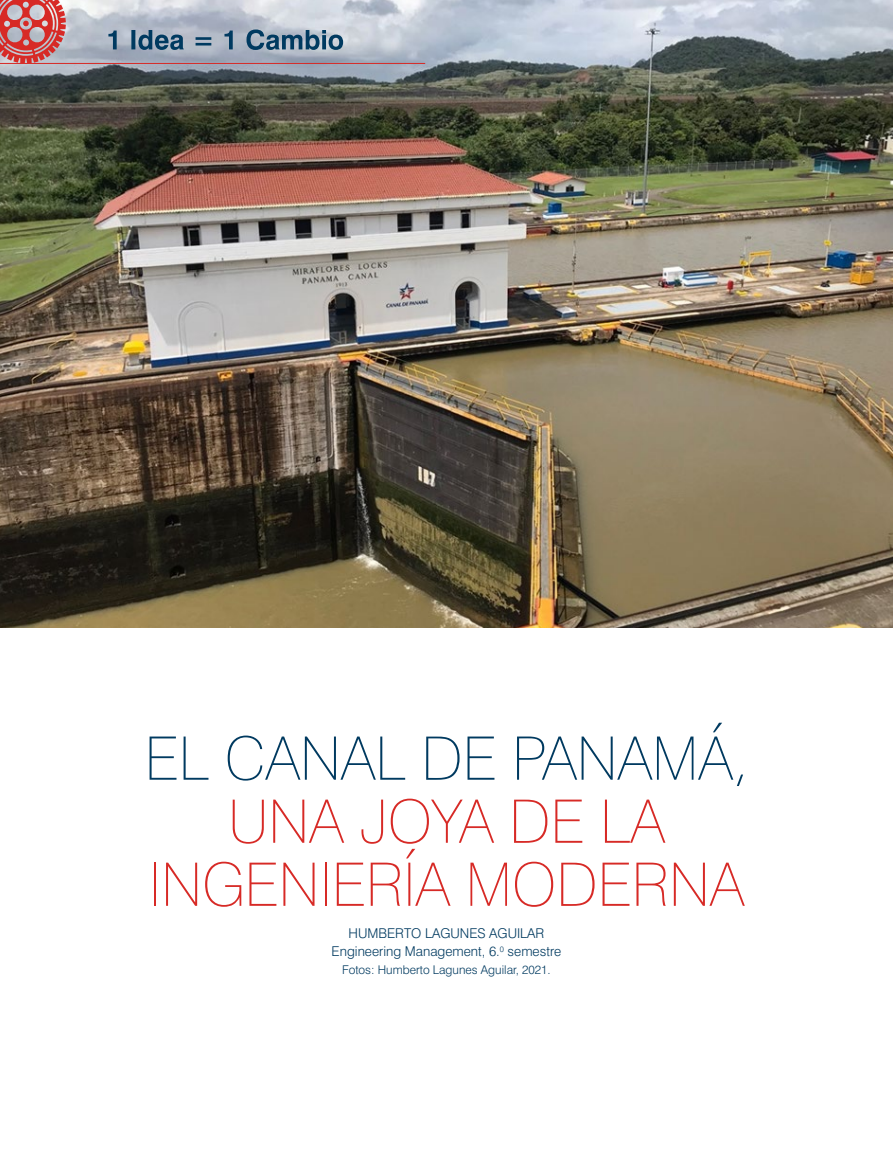
<style>
.page{position:relative;width:893px;height:1149px;background:#fff}
.page>*{position:absolute;margin:0;border:0;box-sizing:border-box;transform-origin:0 0}
.t1{font:100 60px/63px "Swiss 721";color:#d72a26;text-align:center}
.t2{font:100 60px "Swiss 721";color:#003a60}
.t3{font:300 13.5px/18px "Swiss 721";color:#003a60;text-align:center}
.t4{font:300 12px "Swiss 721";color:#003a60}
</style>
<div class="page">
<img style="left:0;top:0;width:893px;height:627px">
<svg style="left:108px;top:29px;width:235px;height:21px;background:#7a92a6"></svg>
<svg style="left:0;top:0;width:66px;height:63px;background:#cc7375"></svg>
<hr style="left:0;top:63px;width:425px;height:1px;background:#d72a26">
<h1 class="t2" style="left:145px;top:721px;width:605px">EL CANAL DE PANAMÁ,</h1>
<h1 class="t1" style="left:149px;top:789px;width:597px">UNA JOYA DE LA<br>INGENIERÍA MODERNA</h1>
<p class="t3" style="left:332px;top:924px;width:231px">HUMBERTO LAGUNES AGUILAR<br>Engineering Management, 6.<sup>0</sup> semestre</p>
<p class="t4" style="left:342px;top:962px;width:210px">Fotos: Humberto Lagunes Aguilar, 2021.</p>
</div>
